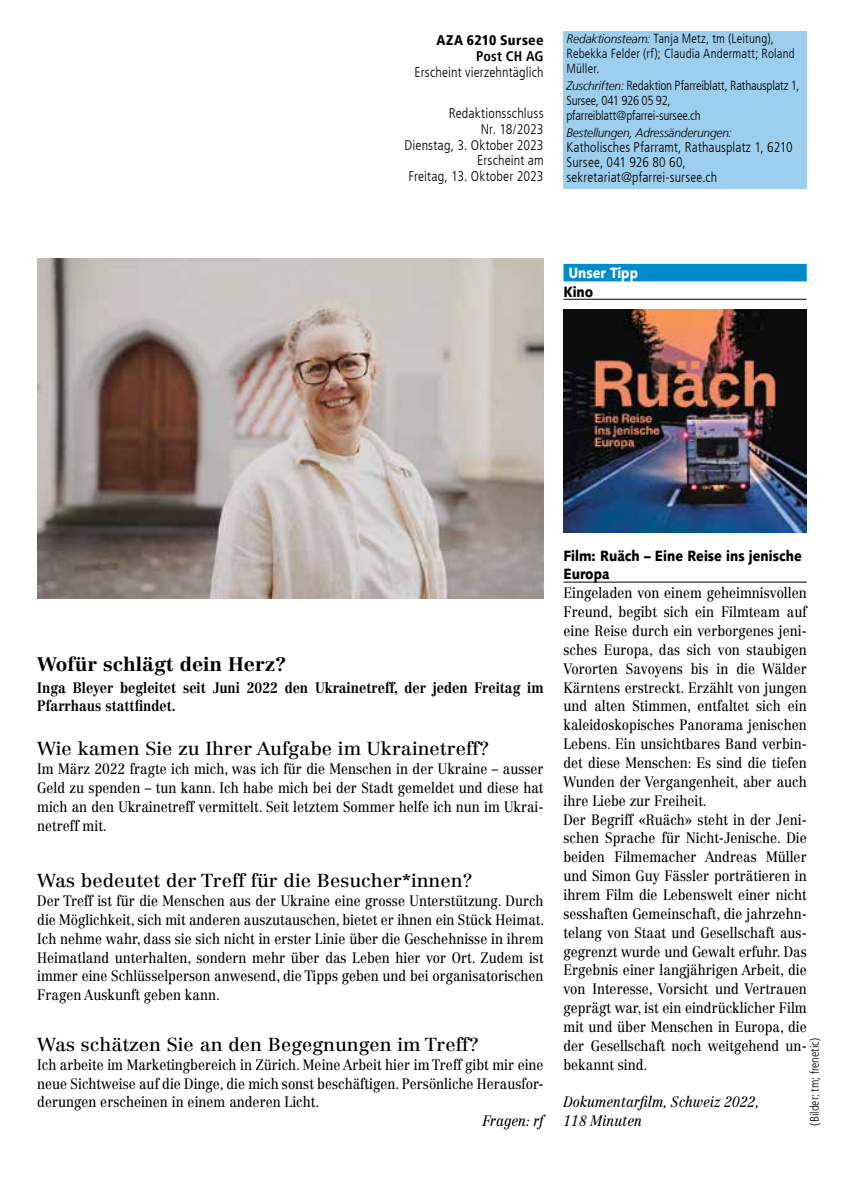
<style>
.page{position:relative;width:844px;height:1191px;background:#fff}
.page>*{position:absolute;margin:0;border:0;box-sizing:border-box;transform-origin:0 0}
.t1{font:700 19.25px "Centennial LT Std";color:#000;scale:1.05 1}
.t2{font:18.55px "Centennial LT Std";color:#000;scale:1.05 1}
.t3{font:14.88px/18.9px "Centennial LT Std";color:#000;text-align:justify;scale:.88 1}
.t4{font:700 14.88px/18.9px "Centennial LT Std";color:#000;scale:.88 1}
.t5{font:italic 14.88px/18.9px "Centennial LT Std";color:#000;scale:.88 1}
.t6{font:900 14.88px/18.9px "Syntax LT Std";color:#000;scale:.88 1}
.t7{font:900 14.88px "Syntax LT Std";color:#fff;scale:.88 1}
.t8{font:300 condensed 14px/15.8px "Frutiger LT";letter-spacing:.01em;color:#000;text-align:right}
.t9{font:900 condensed 14px "Frutiger LT";letter-spacing:.02em;color:#000}
.t10{font:700 condensed 14px "Frutiger LT";letter-spacing:.015em;color:#000}
.t11{font:300 condensed 13.12px/14.9px "Frutiger LT";letter-spacing:-.005em;color:#000}
.t12{font:300 condensed 13.12px/14.9px "Frutiger LT";letter-spacing:.015em;color:#000}
.t13{font:italic 300 12.25px "Frutiger LT";letter-spacing:-.015em;color:#000}
.t14{font:300 condensed 12.25px "Frutiger LT Std";color:#000}
.s1{font-style:italic;font-stretch:normal;font-size:12.25px}
</style>
<div class="page">
<div style="left:563px;top:31px;width:243px;height:158px;background:#9eceed"></div>
<div style="left:563px;top:264px;width:243px;height:17px;background:#008bcb"></div>
<hr style="left:563px;top:299px;width:243px;height:1px;background:#000">
<hr style="left:563px;top:582px;width:243px;height:1px;background:#000">
<img style="left:563px;top:309px;width:243px;height:224px">
<img style="left:37px;top:259px;width:506px;height:339px">
<p class="t9" style="left:436px;top:32px;width:108px">AZA 6210 Sursee</p>
<p class="t10" style="left:476px;top:48px;width:69px">Post CH AG</p>
<p class="t8" style="left:414px;top:64px;width:131px">Erscheint vierzehntäglich</p>
<p class="t8" style="left:404px;top:106px;width:140px">Redaktionsschluss<br>Nr. 18/2023<br>Dienstag, 3. Oktober 2023<br>Erscheint am<br>Freitag, 13. Oktober 2023</p>
<p class="t12" style="left:566px;top:31px;width:230px"><span class="s1">Redaktionsteam:</span> Tanja Metz, tm (Leitung),<br>Rebekka Felder (rf); Claudia Andermatt; Roland<br>Müller.</p>
<p class="t11" style="left:566px;top:78px;width:234px"><span class="s1">Zuschriften:</span> Redaktion Pfarreiblatt, Rathausplatz 1,<br>Sursee, 041 926 05 92, pfarreiblatt@pfarrei-sursee.ch</p>
<p class="t13" style="left:566px;top:126px;width:167px">Bestellungen, Adressänderungen:</p>
<p class="t8" style="left:566px;top:140px;width:228px;line-height:14.9px;text-align:left">Katholisches Pfarramt, Rathausplatz 1, 6210<br>Sursee, 041 926 80 60, sekretariat@pfarrei-sursee.ch</p>
<p class="t7" style="left:568px;top:264px;width:81px">Unser Tipp</p>
<p class="t6" style="left:563px;top:282px;width:35px">Kino</p>
<p class="t1" style="left:37px;top:652px;width:239px">Wofür schlägt dein Herz?</p>
<p class="t4" style="left:37px;top:678px;width:576px">Inga Bleyer begleitet seit Juni 2022 den Ukrainetreff, der jeden Freitag im<br>Pfarrhaus stattfindet.</p>
<p class="t2" style="left:37px;top:737px;width:432px">Wie kamen Sie zu Ihrer Aufgabe im Ukrainetreff?</p>
<p class="t3" style="left:37px;top:759px;width:576px">Im März 2022 fragte ich mich, was ich für die Menschen in der Ukraine – ausser Geld zu spenden – tun kann. Ich habe mich bei der Stadt gemeldet und diese hat mich an den Ukrainetreff vermittelt. Seit letztem Sommer helfe ich nun im Ukrai&shy;netreff mit.</p>
<p class="t2" style="left:37px;top:869px;width:417px">Was bedeutet der Treff für die Besucher*innen?</p>
<p class="t3" style="left:37px;top:891px;width:577px">Der Treff ist für die Menschen aus der Ukraine eine grosse Unterstützung. Durch die Möglichkeit, sich mit anderen auszutauschen, bietet er ihnen ein Stück Heimat.<br>Ich nehme wahr, dass sie sich nicht in erster Linie über die Geschehnisse in ihrem Heimatland unterhalten, sondern mehr über das Leben hier vor Ort. Zudem ist immer eine Schlüsselperson anwesend, die Tipps geben und bei organisatorischen Fragen Auskunft geben kann.</p>
<p class="t2" style="left:37px;top:1033px;width:422px">Was schätzen Sie an den Begegnungen im Treff?</p>
<p class="t3" style="left:37px;top:1055px;width:577px">Ich arbeite im Marketingbereich in Zürich. Meine Arbeit hier im Treff gibt mir eine neue Sichtweise auf die Dinge, die mich sonst beschäftigen. Persönliche Herausfor&shy;derungen erscheinen in einem anderen Licht.</p>
<p class="t5" style="left:483px;top:1111px;width:70px">Fragen: rf</p>
<p class="t6" style="left:563px;top:546px;width:272px">Film: Ruäch – Eine Reise ins jenische<br>Europa</p>
<p class="t3" style="left:563px;top:583px;width:278px;text-align:left">Eingeladen von einem geheimnisvollen Freund, begibt sich ein Filmteam auf eine Reise durch ein verborgenes jeni&shy;sches Europa, das sich von staubigen Vororten Savoyens bis in die Wälder Kärntens erstreckt. Erzählt von jungen und alten Stimmen, entfaltet sich ein kaleidoskopisches Panorama jenischen Lebens. Ein unsichtbares Band verbin&shy;det diese Menschen: Es sind die tiefen Wunden der Vergangenheit, aber auch ihre Liebe zur Freiheit.<br>Der Begriff «Ruäch» steht in der Jeni&shy;schen Sprache für Nicht-Jenische. Die beiden Filmemacher Andreas Müller und Simon Guy Fässler porträtieren in ihrem Film die Lebenswelt einer nicht sesshaften Gemeinschaft, die jahrzehn&shy;telang von Staat und Gesellschaft aus&shy;gegrenzt wurde und Gewalt erfuhr. Das Ergebnis einer langjährigen Arbeit, die von Interesse, Vorsicht und Vertrauen geprägt war, ist ein eindrücklicher Film mit und über Menschen in Europa, die der Gesellschaft noch weitgehend un&shy;bekannt sind.</p>
<p class="t5" style="left:563px;top:1092px;width:224px">Dokumentarfilm, Schweiz 2022,<br>118 Minuten</p>
<p class="t14" style="left:807px;top:1125px;width:89px;rotate:-90deg">(Bilder: tm; frenetic)</p>
</div>
